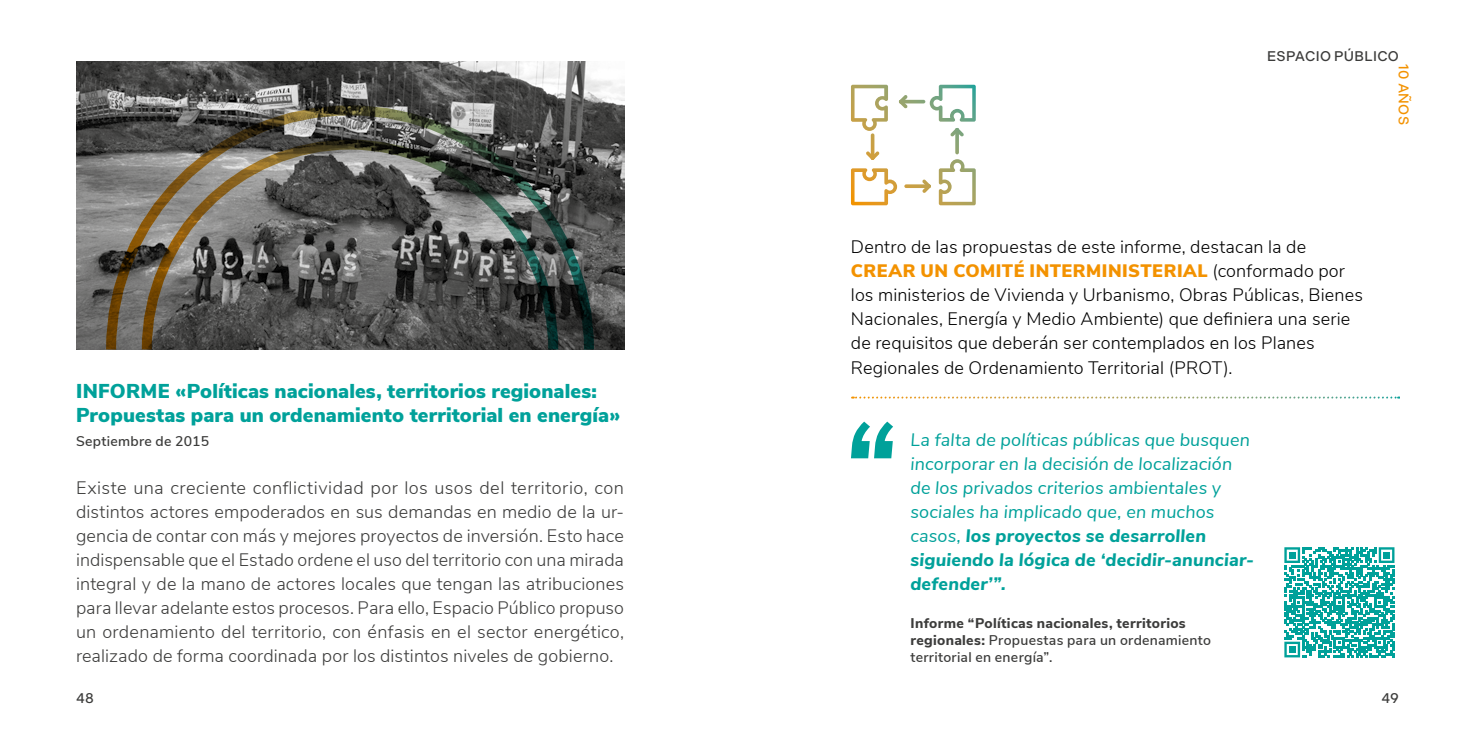
<style>
.page{position:relative;width:1475px;height:738px;background:#fff}
.page>*{position:absolute;margin:0;border:0;box-sizing:border-box;transform-origin:0 0}
.t1{font:900 20px/24px "Nunito Sans";letter-spacing:.005em;color:#00a19a}
.t2{font:300 18px/24px "Nunito Sans";letter-spacing:.01em;color:#3c3c3b;text-align:justify}
.t3{font:300 18px/24px "Nunito Sans";letter-spacing:.01em;color:#000}
.t4{font:italic 18px/24px "Nunito Sans";letter-spacing:.01em;color:#00a19a}
.t5{font:800 14px/16.8px "Nunito Sans";letter-spacing:.02em;color:#3c3c3b}
.t6{font:500 14px "Indivisible";letter-spacing:.02em;color:#3c3c3b}
.t7{font:600 14px "Nunito Sans";letter-spacing:.02em;color:#3c3c3b}
.t8{font:500 14px "Indivisible";letter-spacing:.025em;color:#f39200}
.s1{font-weight:900;color:#f39200}
.s2{font-weight:800}
.s3{font-weight:600}
</style>
<div class="page">
<svg style="left:851px;top:421px;width:42px;height:37px"></svg>
<svg style="left:851px;top:396px;width:547px;height:2px"></svg>
<svg style="left:1284px;top:547px;width:110px;height:110px"></svg>
<div style="left:1288px;top:551px;width:7px;height:7px;background:#00a19a"></div>
<div style="left:1382px;top:551px;width:7px;height:7px;background:#00a19a"></div>
<div style="left:1288px;top:645px;width:7px;height:7px;background:#00a19a"></div>
<img style="left:76px;top:61px;width:548px;height:288px">
<svg style="left:851px;top:85px;width:36px;height:46px"></svg>
<svg style="left:851px;top:168px;width:46px;height:37px"></svg>
<svg style="left:938px;top:159px;width:37px;height:46px"></svg>
<svg style="left:929px;top:85px;width:46px;height:36px"></svg>
<hr style="left:898px;top:100px;width:27px;height:3px;background:#8ca575;border-radius:2px">
<svg style="left:898px;top:95px;width:9px;height:13px"></svg>
<svg style="left:870px;top:133px;width:4px;height:27px"></svg>
<svg style="left:866px;top:151px;width:13px;height:9px"></svg>
<svg style="left:904px;top:184px;width:26px;height:4px"></svg>
<svg style="left:922px;top:179px;width:9px;height:14px"></svg>
<svg style="left:955px;top:128px;width:3px;height:26px"></svg>
<svg style="left:950px;top:128px;width:13px;height:8px"></svg>
<svg style="left:101px;top:100px;width:498px;height:250px;background:#5d5d59"></svg>
<svg style="left:137px;top:134px;width:426px;height:216px;background:#5c5b57"></svg>
<p class="t6" style="left:1266px;top:48px;width:133px">ESPACIO PÚBLICO</p>
<p class="t1" style="left:76px;top:377px;width:546px">INFORME «Políticas nacionales, territorios regionales:<br>Propuestas para un ordenamiento territorial en energía»</p>
<p class="t7" style="left:76px;top:430px;width:134px">Septiembre de 2015</p>
<p class="t2" style="left:76px;top:474px;width:549px">Existe una creciente conflictividad por los usos del territorio, con distintos actores empoderados en sus demandas en medio de la ur&shy;gencia de contar con más y mejores proyectos de inversión. Esto hace indispensable que el Estado ordene el uso del territorio con una mirada integral y de la mano de actores locales que tengan las atribuciones para llevar adelante estos procesos. Para ello, Espacio Público propuso un ordenamiento del territorio, con énfasis en el sector energético, realizado de forma coordinada por los distintos niveles de gobierno.</p>
<p class="t8" style="left:1411px;top:64px;width:62px;rotate:90deg">10 AÑOS</p>
<p class="t3" style="left:850px;top:234px;width:513px">Dentro de las propuestas de este informe, destacan la de <span class="s1">CREAR UN COMITÉ INTERMINISTERIAL</span> (conformado por los ministerios de Vivienda y Urbanismo, Obras Públicas, Bienes Nacionales, Energía y Medio Ambiente) que definiera una serie de requisitos que deberán ser contemplados en los Planes Regionales de Ordenamiento Territorial (PROT).</p>
<p class="t4" style="left:910px;top:426px;width:345px">La falta de políticas públicas que busquen incorporar en la decisión de localización de los privados criterios ambientales y sociales ha implicado que, en muchos casos, <span class="s2">los proyectos se desarrollen siguiendo la lógica de ‘decidir-anunciar&shy;defender’”.</span></p>
<p class="t5" style="left:910px;top:613px;width:302px">Informe “Políticas nacionales, territorios regionales: <span class="s3">Propuestas para un ordenamiento territorial en energía”.</span></p>
<p class="t6" style="left:76px;top:689px;width:19px">48</p>
<p class="t6" style="left:1381px;top:689px;width:19px">49</p>
</div>
